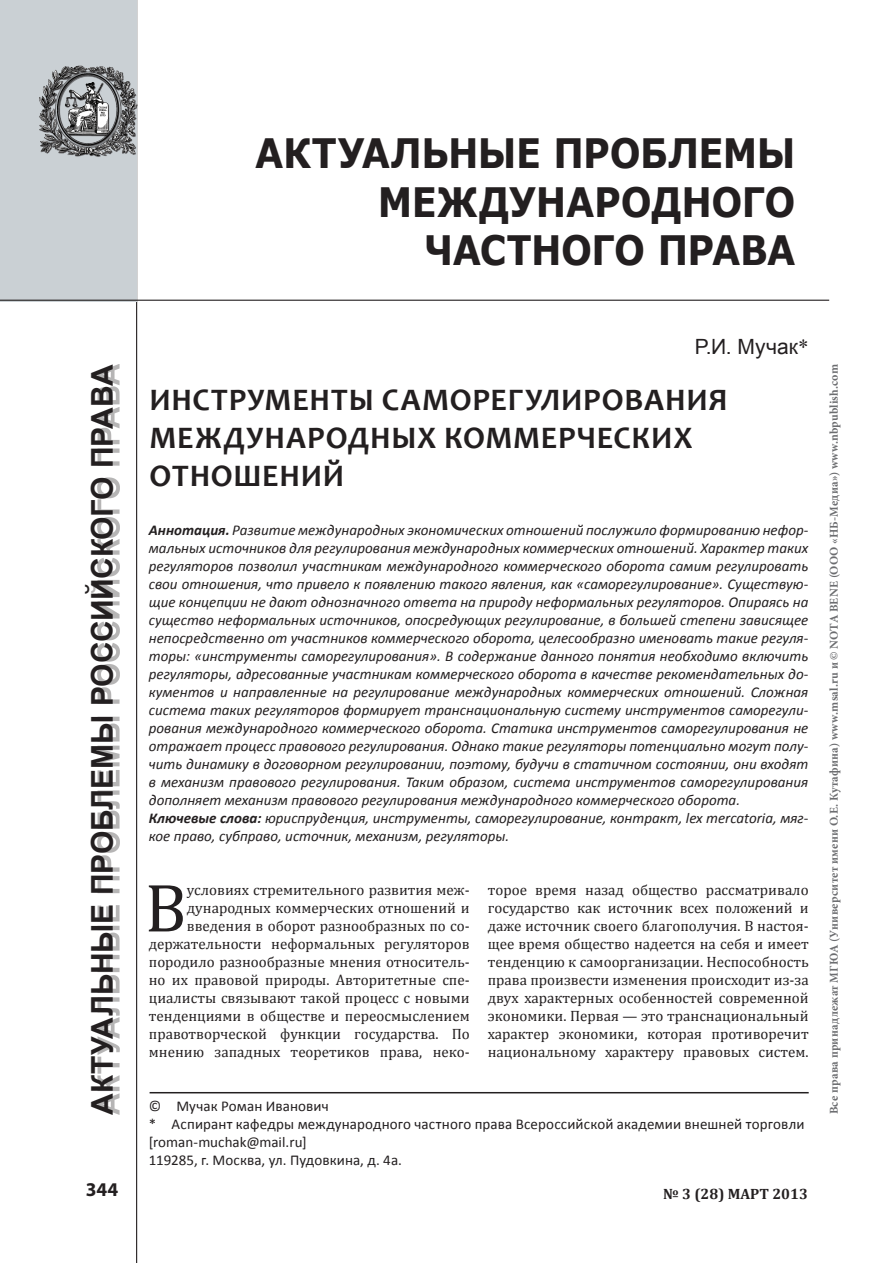
<style>
.page{position:relative;width:893px;height:1263px;background:#fff}
.page>*{position:absolute;margin:0;border:0;box-sizing:border-box;transform-origin:0 0}
.t1{font:69px "Cambria";color:#231f20}
.t2{font:700 40.5px/48.6px "Verdana";letter-spacing:-.015em;color:#231f20;text-align:right;scale:.9 1}
.t3{font:700 31.5px/37.8px "Candara";letter-spacing:.02em;color:#231f20}
.t4{font:700 30px "Arial";letter-spacing:-.01em;color:#231f20}
.t5{font:21px "Arial";letter-spacing:.005em;color:#231f20}
.t6{font:700 19.5px "Myriad Pro";color:#231f20}
.t7{font:italic 15px/18px "Calibri";color:#231f20}
.t8{font:15px/18px "Cambria";color:#231f20;text-align:right}
.t9{font:15px/18px "Calibri";letter-spacing:.01em;color:#231f20}
.t10{font:700 15px "Cambria";color:#231f20}
.t11{font:700 12px "Minion Pro";letter-spacing:.02em;color:#6c6d70}
.s1{font-family:"Times New Roman"}
.s2{font-weight:700}
</style>
<div class="page">
<hr style="left:136px;top:0;width:1px;height:1263px;background:#231f20">
<div style="left:0;top:0;width:136px;height:301px;background:#cad0d4"></div>
<div style="left:92px;top:364px;width:28px;height:751px;background:#231f20;opacity:.33"></div>
<img style="left:39px;top:54px;width:99px;height:111px">
<hr style="left:0;top:300px;width:829px;height:1px;background:#231f20">
<hr style="left:150px;top:1092px;width:659px;height:1px;background:#231f20">
<h2 class="t2" style="left:255px;top:128px;width:602px">актуальные проблемы международного частного права</h2>
<h3 class="t5" style="left:695px;top:333px;width:115px">Р.И. Мучак<span class="s1">*</span></h3>
<h3 class="t3" style="left:149px;top:381px;width:580px">Инструменты саморегулирования международных коммерческих отношений</h3>
<h3 class="t4" style="left:83px;top:1115px;width:747px;rotate:-90deg">Актуальные проблемы российского права</h3>
<p class="t11" style="left:825px;top:1114px;width:752px;rotate:-90deg">Все права принадлежат МГЮА (Университет имени О.Е. Кутафина) www.msal.ru и © NOTA BENE (ООО «НБ-Медиа») www.nbpublish.com</p>
<p class="t7" style="left:149px;top:521px;width:661px"><span class="s2">Аннотация.</span> Развитие международных экономических отношений послужило формированию нефор&shy;мальных источников для регулирования международных коммерческих отношений. Характер таких регуляторов позволил участникам международного коммерческого оборота самим регулировать свои отношения, что привело к появлению такого явления, как «саморегулирование». Существую&shy;щие концепции не дают однозначного ответа на природу неформальных регуляторов. Опираясь на существо неформальных источников, опосредующих регулирование, в большей степени зависящее непосредственно от участников коммерческого оборота, целесообразно именовать такие регуля&shy;торы: «инструменты саморегулирования». В содержание данного понятия необходимо включить регуляторы, адресованные участникам коммерческого оборота в качестве рекомендательных до&shy;кументов и направленные на регулирование международных коммерческих отношений. Сложная система таких регуляторов формирует транснациональную систему инструментов саморегули&shy;рования международного коммерческого оборота. Статика инструментов саморегулирования не отражает процесс правового регулирования. Однако такие регуляторы потенциально могут полу&shy;чить динамику в договорном регулировании, поэтому, будучи в статичном состоянии, они входят в механизм правового регулирования. Таким образом, система инструментов саморегулирования дополняет механизм правового регулирования международного коммерческого оборота.<br><span class="s2">Ключевые слова:</span> юриспруденция, инструменты, саморегулирование, контракт, lex mercatoria, мяг&shy;кое право, субправо, источник, механизм, регуляторы.</p>
<h1 class="t1" style="left:145px;top:867px;width:44px">В</h1>
<p class="t8" style="left:149px;top:881px;width:322px">условиях стремительного развития меж&shy;дународных коммерческих отношений и введения в оборот разнообразных по со&shy;держательности неформальных регуляторов породило разнообразные мнения относитель&shy;но их правовой природы. Авторитетные спе&shy;циалисты связывают такой процесс с новыми тенденциями в обществе и переосмыслением правотворческой функции государства. По мнению западных теоретиков права, неко-</p>
<p class="t8" style="left:488px;top:881px;width:322px;text-align:justify">торое время назад общество рассматривало государство как источник всех положений и даже источник своего благополучия. В настоя&shy;щее время общество надеется на себя и имеет тенденцию к самоорганизации. Неспособность права произвести изменения происходит из-за двух характерных особенностей современной экономики. Первая — это транснациональный характер экономики, которая противоречит национальному характеру правовых систем.</p>
<p class="t9" style="left:149px;top:1097px;width:657px">© Мучак Роман Иванович<br>* аспирант кафедры международного частного права Всероссийской академии внешней торговли [roman-muchak@mail.ru]<br>119285, г. Москва, ул. Пудовкина, д. 4а.</p>
<h3 class="t6" style="left:86px;top:1177px;width:34px">344</h3>
<p class="t10" style="left:663px;top:1183px;width:146px">№ 3 (28) март 2013</p>
</div>
